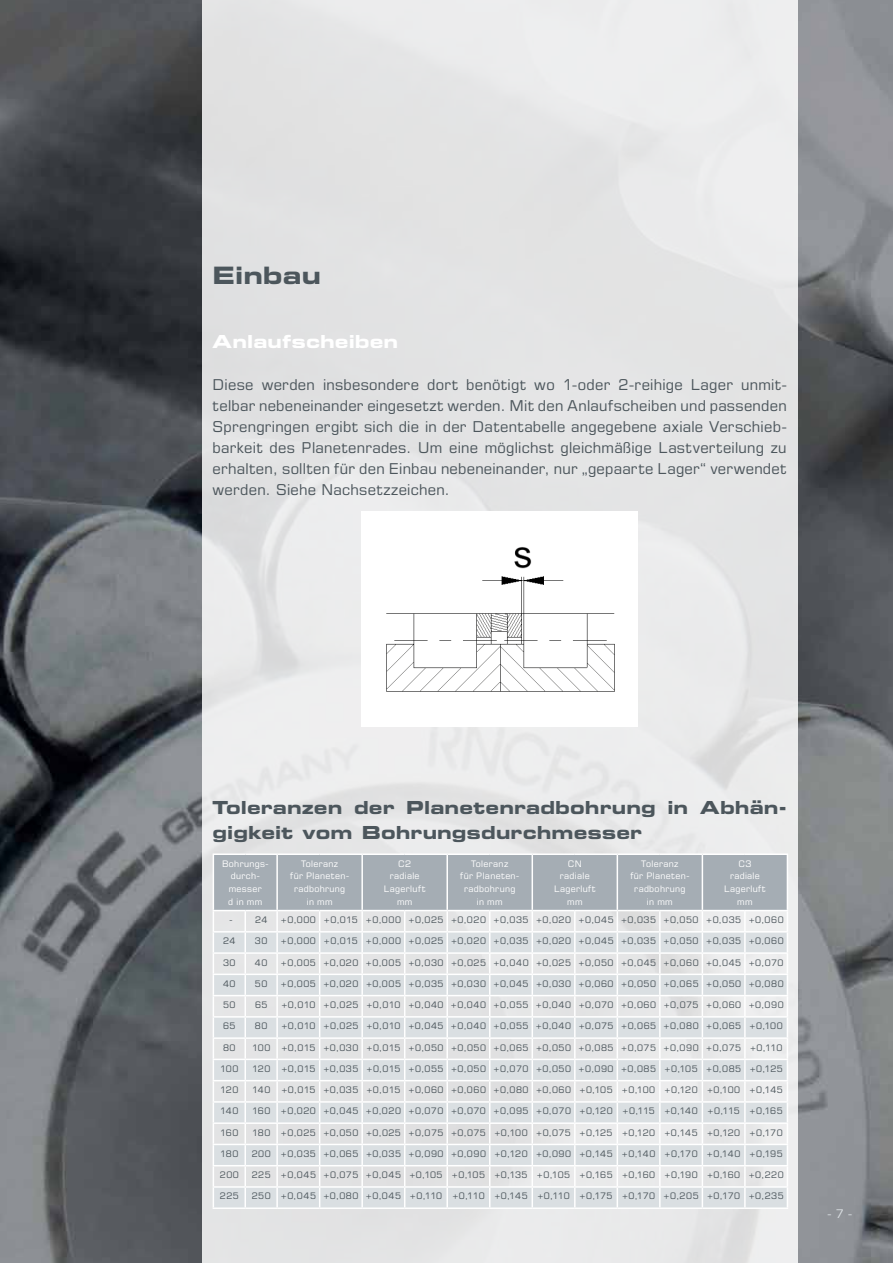
<style>
.page{position:relative;width:893px;height:1263px;background:#fff}
.page>*{position:absolute;margin:0;border:0;box-sizing:border-box;transform-origin:0 0}
.t1{font:24px "Eurostile LT Std Bold Ex 2";letter-spacing:.005em;color:#4c565c}
.t2{font:18px/25.2px "Eurostile LT Std Bold Ex 2";letter-spacing:.01em;color:#4c565c}
.t3{font:18px "Eurostile LT Std Bold Ex 2";letter-spacing:.01em;color:#fff}
.t4{font:15px/21px "Eurostile LT Std";letter-spacing:.015em;color:#4c565c;text-align:justify}
.t5{font:12px "Eurostile LT Std";color:#dadfe2}
.t6{font:9px "Eurostile LT Std";letter-spacing:.06em;color:#4c565c}
.t7{font:9px/12.6px "Eurostile LT Std";letter-spacing:.035em;color:#fff;text-align:center}
</style>
<div class="page">
<img style="left:0;top:0;width:893px;height:1263px">
<div style="left:202px;top:0;width:595px;height:1263px;background:#e4e4e5"></div>
<div style="left:37px;top:12px;width:52px;height:38px;background:#555557"></div>
<hr style="left:213px;top:853px;width:32px;height:2px;background:#fff">
<hr style="left:245px;top:853px;width:32px;height:2px;background:#fff">
<hr style="left:277px;top:853px;width:43px;height:2px;background:#fff">
<hr style="left:320px;top:853px;width:42px;height:2px;background:#fff">
<hr style="left:362px;top:853px;width:43px;height:2px;background:#fff">
<hr style="left:405px;top:853px;width:42px;height:2px;background:#fff">
<hr style="left:447px;top:853px;width:43px;height:2px;background:#fff">
<hr style="left:490px;top:853px;width:42px;height:2px;background:#fff">
<hr style="left:532px;top:853px;width:43px;height:2px;background:#fff">
<hr style="left:575px;top:853px;width:42px;height:2px;background:#fff">
<hr style="left:617px;top:853px;width:43px;height:2px;background:#fff">
<hr style="left:660px;top:853px;width:42px;height:2px;background:#fff">
<hr style="left:702px;top:853px;width:43px;height:2px;background:#fff">
<hr style="left:745px;top:853px;width:43px;height:2px;background:#fff">
<svg style="left:213px;top:854px;width:575px;height:353px"></svg>
<hr style="left:213px;top:1207px;width:32px;height:2px;background:#fff">
<hr style="left:245px;top:1207px;width:32px;height:2px;background:#fff">
<hr style="left:277px;top:1207px;width:43px;height:2px;background:#fff">
<hr style="left:320px;top:1207px;width:42px;height:2px;background:#fff">
<hr style="left:362px;top:1207px;width:43px;height:2px;background:#fff">
<hr style="left:405px;top:1207px;width:42px;height:2px;background:#fff">
<hr style="left:447px;top:1207px;width:43px;height:2px;background:#fff">
<hr style="left:490px;top:1207px;width:42px;height:2px;background:#fff">
<hr style="left:532px;top:1207px;width:43px;height:2px;background:#fff">
<hr style="left:575px;top:1207px;width:42px;height:2px;background:#fff">
<hr style="left:617px;top:1207px;width:43px;height:2px;background:#fff">
<hr style="left:660px;top:1207px;width:42px;height:2px;background:#fff">
<hr style="left:702px;top:1207px;width:43px;height:2px;background:#fff">
<hr style="left:745px;top:1207px;width:43px;height:2px;background:#fff">
<div style="left:361px;top:512px;width:277px;height:215px;background:#fff"></div>
<img style="left:386px;top:547px;width:229px;height:145px">
<h1 class="t1" style="left:213px;top:259px;width:110px">Einbau</h1>
<h2 class="t3" style="left:213px;top:328px;width:187px">Anlaufscheiben</h2>
<p class="t4" style="left:213px;top:373px;width:576px">Diese werden insbesondere dort benötigt wo 1-oder 2-reihige Lager unmit&shy;telbar nebeneinander eingesetzt werden. Mit den Anlaufscheiben und passenden Sprengringen ergibt sich die in der Datentabelle angegebene axiale Verschieb&shy;barkeit des Planetenrades. Um eine möglichst gleichmäßige Lastverteilung zu erhalten, sollten für den Einbau nebeneinander, nur „gepaarte Lager“ verwendet werden. Siehe Nachsetzzeichen.</p>
<h2 class="t2" style="left:213px;top:794px;width:576px">Toleranzen der Planetenradbohrung in Abhän&shy;gigkeit vom Bohrungsdurchmesser</h2>
<p class="t7" style="left:222px;top:857px;width:48px">Bohrungs&shy;durch&shy;messer<br>d in mm</p>
<p class="t7" style="left:290px;top:857px;width:60px">Toleranz<br>für Planeten&shy;radbohrung in mm</p>
<p class="t7" style="left:384px;top:857px;width:43px">C2 radiale<br>Lagerluft mm</p>
<p class="t7" style="left:460px;top:857px;width:60px">Toleranz<br>für Planeten&shy;radbohrung in mm</p>
<p class="t7" style="left:554px;top:857px;width:43px">CN radiale<br>Lagerluft mm</p>
<p class="t7" style="left:630px;top:857px;width:60px">Toleranz<br>für Planeten&shy;radbohrung in mm</p>
<p class="t7" style="left:724px;top:857px;width:43px">C3 radiale<br>Lagerluft mm</p>
<p class="t6" style="left:229px;top:914px;width:4px">-</p>
<p class="t6" style="left:255px;top:914px;width:14px">24</p>
<p class="t6" style="left:281px;top:914px;width:504px">+0,000 +0,015 +0,000 +0,025 +0,020 +0,035 +0,020 +0,045 +0,035 +0,050 +0,035 +0,060</p>
<p class="t6" style="left:223px;top:936px;width:14px">24</p>
<p class="t6" style="left:255px;top:936px;width:14px">30</p>
<p class="t6" style="left:281px;top:936px;width:504px">+0,000 +0,015 +0,000 +0,025 +0,020 +0,035 +0,020 +0,045 +0,035 +0,050 +0,035 +0,060</p>
<p class="t6" style="left:223px;top:957px;width:14px">30</p>
<p class="t6" style="left:255px;top:957px;width:14px">40</p>
<p class="t6" style="left:281px;top:957px;width:504px">+0,005 +0,020 +0,005 +0,030 +0,025 +0,040 +0,025 +0,050 +0,045 +0,060 +0,045 +0,070</p>
<p class="t6" style="left:223px;top:978px;width:14px">40</p>
<p class="t6" style="left:255px;top:978px;width:14px">50</p>
<p class="t6" style="left:281px;top:978px;width:504px">+0,005 +0,020 +0,005 +0,035 +0,030 +0,045 +0,030 +0,060 +0,050 +0,065 +0,050 +0,080</p>
<p class="t6" style="left:223px;top:999px;width:14px">50</p>
<p class="t6" style="left:255px;top:999px;width:14px">65</p>
<p class="t6" style="left:281px;top:999px;width:504px">+0,010 +0,025 +0,010 +0,040 +0,040 +0,055 +0,040 +0,070 +0,060 +0,075 +0,060 +0,090</p>
<p class="t6" style="left:223px;top:1021px;width:14px">65</p>
<p class="t6" style="left:255px;top:1021px;width:14px">80</p>
<p class="t6" style="left:281px;top:1021px;width:503px">+0,010 +0,025 +0,010 +0,045 +0,040 +0,055 +0,040 +0,075 +0,065 +0,080 +0,065 +0,100</p>
<p class="t6" style="left:223px;top:1042px;width:14px">80</p>
<p class="t6" style="left:252px;top:1042px;width:532px">100 +0,015 +0,030 +0,015 +0,050 +0,050 +0,065 +0,050 +0,085 +0,075 +0,090 +0,075 +0,110</p>
<p class="t6" style="left:220px;top:1063px;width:20px">100</p>
<p class="t6" style="left:252px;top:1063px;width:532px">120 +0,015 +0,035 +0,015 +0,055 +0,050 +0,070 +0,050 +0,090 +0,085 +0,105 +0,085 +0,125</p>
<p class="t6" style="left:220px;top:1084px;width:20px">120</p>
<p class="t6" style="left:252px;top:1084px;width:532px">140 +0,015 +0,035 +0,015 +0,060 +0,060 +0,080 +0,060 +0,105 +0,100 +0,120 +0,100 +0,145</p>
<p class="t6" style="left:220px;top:1106px;width:20px">140</p>
<p class="t6" style="left:252px;top:1106px;width:532px">160 +0,020 +0,045 +0,020 +0,070 +0,070 +0,095 +0,070 +0,120 +0,115 +0,140 +0,115 +0,165</p>
<p class="t6" style="left:220px;top:1127px;width:20px">160</p>
<p class="t6" style="left:252px;top:1127px;width:532px">180 +0,025 +0,050 +0,025 +0,075 +0,075 +0,100 +0,075 +0,125 +0,120 +0,145 +0,120 +0,170</p>
<p class="t6" style="left:220px;top:1148px;width:20px">180</p>
<p class="t6" style="left:252px;top:1148px;width:533px">200 +0,035 +0,065 +0,035 +0,090 +0,090 +0,120 +0,090 +0,145 +0,140 +0,170 +0,140 +0,195</p>
<p class="t6" style="left:220px;top:1169px;width:21px">200</p>
<p class="t6" style="left:252px;top:1169px;width:533px">225 +0,045 +0,075 +0,045 +0,105 +0,105 +0,135 +0,105 +0,165 +0,160 +0,190 +0,160 +0,220</p>
<p class="t6" style="left:220px;top:1191px;width:20px">225</p>
<p class="t6" style="left:252px;top:1191px;width:533px">250 +0,045 +0,080 +0,045 +0,110 +0,110 +0,145 +0,110 +0,175 +0,170 +0,205 +0,170 +0,235</p>
<h3 class="t5" style="left:828px;top:1206px;width:26px">- 7 -</h3>
</div>
